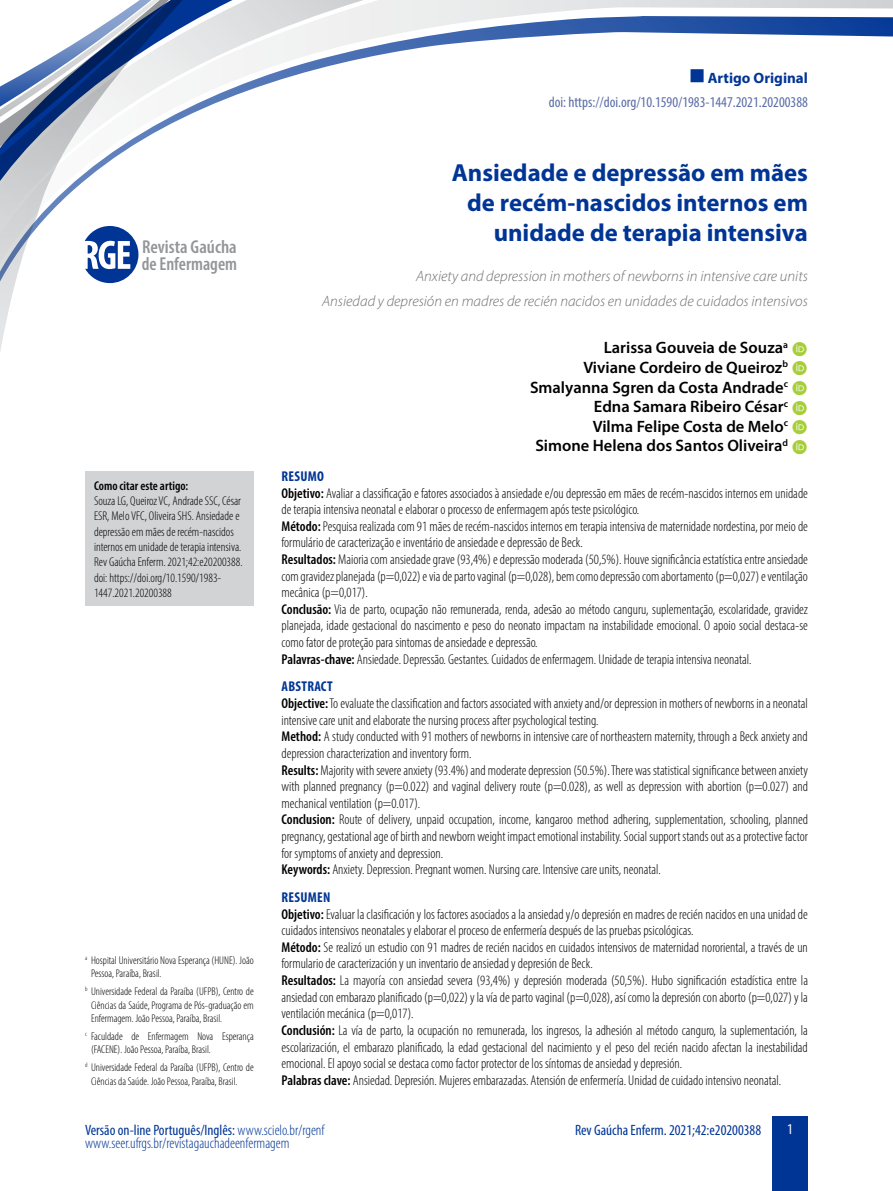
<style>
.page{position:relative;width:893px;height:1191px;background:#fff}
.page>*{position:absolute;margin:0;border:0;box-sizing:border-box;transform-origin:0 0}
.t1{font:700 24.75px/29.8px "Myriad Pro";color:#003595;text-align:right}
.t2{font:600 condensed 18.75px/16.6px "Myriad Pro";color:#939598}
.t3{font:600 16.5px/19.6px "Myriad Pro";color:#000;text-align:right}
.t4{font:italic 300 15px/25px "Myriad Pro";color:#6d6e71;text-align:right}
.t5{font:condensed 15px "Myriad Pro";color:#003595}
.t6{font:condensed 15px "Myriad Pro";color:#5a6da7}
.t7{font:300 condensed 15px "Myriad Pro";color:#003595}
.t8{font:700 15px "Myriad Pro";color:#003595}
.t9{font:condensed 15px "Myriad Pro";color:#fff}
.t10{font:300 condensed 14.25px/16.6px "Myriad Pro";color:#000}
.t11{font:300 condensed 12.75px/15.3px "Myriad Pro";color:#000}
.t12{font:600 condensed 12.75px "Myriad Pro";color:#000}
.t13{font:300 condensed 11.25px/13.5px "Myriad Pro";color:#000}
.s1{font-weight:700;color:#003595}
.s2{font-weight:600}
.s3{font-weight:300}
</style>
<div class="page">
<svg style="left:202px;top:0;width:691px;height:109px"></svg>
<svg style="left:0;top:0;width:202px;height:352px"></svg>
<div style="left:772px;top:1116px;width:36px;height:75px;background:#003595"></div>
<svg style="left:85px;top:226px;width:53px;height:57px"></svg>
<div style="left:85px;top:471px;width:169px;height:135px;background:#d1d3d4"></div>
<svg style="left:691px;top:69px;width:13px;height:14px"></svg>
<p class="t8" style="left:708px;top:68px;width:102px">Artigo Original</p>
<h2 class="t2" style="left:142px;top:238px;width:97px">Revista Gaúcha de Enfermagem</h2>
<p class="t12" style="left:94px;top:478px;width:96px">Como citar este artigo:</p>
<p class="t11" style="left:94px;top:493px;width:150px">Souza LG, Queiroz VC, Andrade SSC, César ESR, Melo VFC, Oliveira SHS. Ansiedade e depressão em mães de recém-nascidos internos em unidade de terapia intensiva.<br>Rev Gaúcha Enferm. 2021;42:e20200388. doi: https://doi.org/10.1590/1983- 1447.2021.20200388</p>
<p class="t13" style="left:91px;top:953px;width:164px;text-indent:-6px"><sup>a</sup> Hospital Universitário Nova Esperança (HUNE). João<br>Pessoa, Paraíba, Brasil.</p>
<p class="t13" style="left:91px;top:984px;width:164px;text-align:justify;text-indent:-6px"><sup>b</sup> Universidade Federal da Paraíba (UFPB), Centro de Ciências da Saúde, Programa de Pós-graduação em Enfermagem. João Pessoa, Paraíba, Brasil.</p>
<p class="t13" style="left:91px;top:1029px;width:164px;text-indent:-6px"><sup>c</sup> Faculdade de Enfermagem Nova Esperança (FACENE). João Pessoa, Paraíba, Brasil.</p>
<p class="t13" style="left:91px;top:1060px;width:164px;text-indent:-6px"><sup>d</sup> Universidade Federal da Paraíba (UFPB), Centro de<br>Ciências da Saúde. João Pessoa, Paraíba, Brasil.</p>
<p class="t6" style="left:549px;top:93px;width:261px">doi: https://doi.org/10.1590/1983-1447.2021.20200388</p>
<h1 class="t1" style="left:452px;top:157px;width:358px">Ansiedade e depressão em mães de recém-nascidos internos em unidade de terapia intensiva</h1>
<p class="t4" style="left:322px;top:263px;width:487px">Anxiety and depression in mothers of newborns in intensive care units<br>Ansiedad y depresión en madres de recién nacidos en unidades de cuidados intensivos</p>
<p class="t3" style="left:530px;top:337px;width:259px">Larissa Gouveia de Souza<sup>a<br></sup>Viviane Cordeiro de Queiroz<sup>b<br></sup>Smalyanna Sgren da Costa Andrade<sup>c<br></sup>Edna Samara Ribeiro César<sup>c<br></sup>Vilma Felipe Costa de Melo<sup>c<br></sup>Simone Helena dos Santos Oliveira<sup>d</sup></p>
<p class="t10" style="left:281px;top:468px;width:528px"><span class="s1">RESUMO<br></span><span class="s2">Objetivo:</span> Avaliar a classificação e fatores associados à ansiedade e/ou depressão em mães de recém-nascidos internos em unidade de terapia intensiva neonatal e elaborar o processo de enfermagem após teste psicológico.<br><span class="s2">Método:</span> Pesquisa realizada com 91 mães de recém-nascidos internos em terapia intensiva de maternidade nordestina, por meio de formulário de caracterização e inventário de ansiedade e depressão de Beck.<br><span class="s2">Resultados:</span> Maioria com ansiedade grave (93,4%) e depressão moderada (50,5%). Houve significância estatística entre ansiedade com gravidez planejada (p=0,022) e via de parto vaginal (p=0,028), bem como depressão com abortamento (p=0,027) e ventilação mecânica (p=0,017).<br><span class="s2">Conclusão:</span> Via de parto, ocupação não remunerada, renda, adesão ao método canguru, suplementação, escolaridade, gravidez planejada, idade gestacional do nascimento e peso do neonato impactam na instabilidade emocional. O apoio social destaca-se como fator de proteção para sintomas de ansiedade e depressão.<br><span class="s2">Palavras-chave:</span> Ansiedade. Depressão. Gestantes. Cuidados de enfermagem. Unidade de terapia intensiva neonatal.</p>
<p class="t10" style="left:281px;top:678px;width:528px"><span class="s1">ABSTRACT<br></span><span class="s2">Objective:</span> To evaluate the classification and factors associated with anxiety and/or depression in mothers of newborns in a neonatal intensive care unit and elaborate the nursing process after psychological testing.<br><span class="s2">Method:</span> A study conducted with 91 mothers of newborns in intensive care of northeastern maternity, through a Beck anxiety and depression characterization and inventory form.<br><span class="s2">Results:</span> Majority with severe anxiety (93.4%) and moderate depression (50.5%). There was statistical significance between anxiety with planned pregnancy (p=0.022) and vaginal delivery route (p=0.028), as well as depression with abortion (p=0.027) and mechanical ventilation (p=0.017).<br><span class="s2">Conclusion:</span> Route of delivery, unpaid occupation, income, kangaroo method adhering, supplementation, schooling, planned pregnancy, gestational age of birth and newborn weight impact emotional instability. Social support stands out as a protective factor for symptoms of anxiety and depression.<br><span class="s2">Keywords:</span> Anxiety. Depression. Pregnant women. Nursing care. Intensive care units, neonatal.</p>
<p class="t10" style="left:281px;top:889px;width:528px"><span class="s1">RESUMEN<br></span><span class="s2">Objetivo:</span> Evaluar la clasificación y los factores asociados a la ansiedad y/o depresión en madres de recién nacidos en una unidad de cuidados intensivos neonatales y elaborar el proceso de enfermería después de las pruebas psicológicas.<br><span class="s2">Método:</span> Se realizó un estudio con 91 madres de recién nacidos en cuidados intensivos de maternidad nororiental, a través de un formulario de caracterización y un inventario de ansiedad y depresión de Beck.<br><span class="s2">Resultados:</span> La mayoría con ansiedad severa (93,4%) y depresión moderada (50,5%). Hubo significación estadística entre la ansiedad con embarazo planificado (p=0,022) y la vía de parto vaginal (p=0,028), así como la depresión con aborto (p=0,027) y la ventilación mecánica (p=0,017).<br><span class="s2">Conclusión:</span> La vía de parto, la ocupación no remunerada, los ingresos, la adhesión al método canguro, la suplementación, la escolarización, el embarazo planificado, la edad gestacional del nacimiento y el peso del recién nacido afectan la inestabilidad emocional. El apoyo social se destaca como factor protector de los síntomas de ansiedad y depresión.<br><span class="s2">Palabras clave:</span> Ansiedad. Depresión. Mujeres embarazadas. Atensión de enfermería. Unidad de cuidado intensivo neonatal.</p>
<p class="t5" style="left:85px;top:1121px;width:241px">Versão on-line Português/Inglês: <span class="s3">www.scielo.br/rgenf</span></p>
<p class="t7" style="left:85px;top:1134px;width:206px">www.seer.ufrgs.br/revistagauchadeenfermagem</p>
<p class="t5" style="left:575px;top:1121px;width:188px">Rev Gaúcha Enferm. 2021;42:e20200388</p>
<p class="t9" style="left:787px;top:1120px;width:7px">1</p>
</div>
